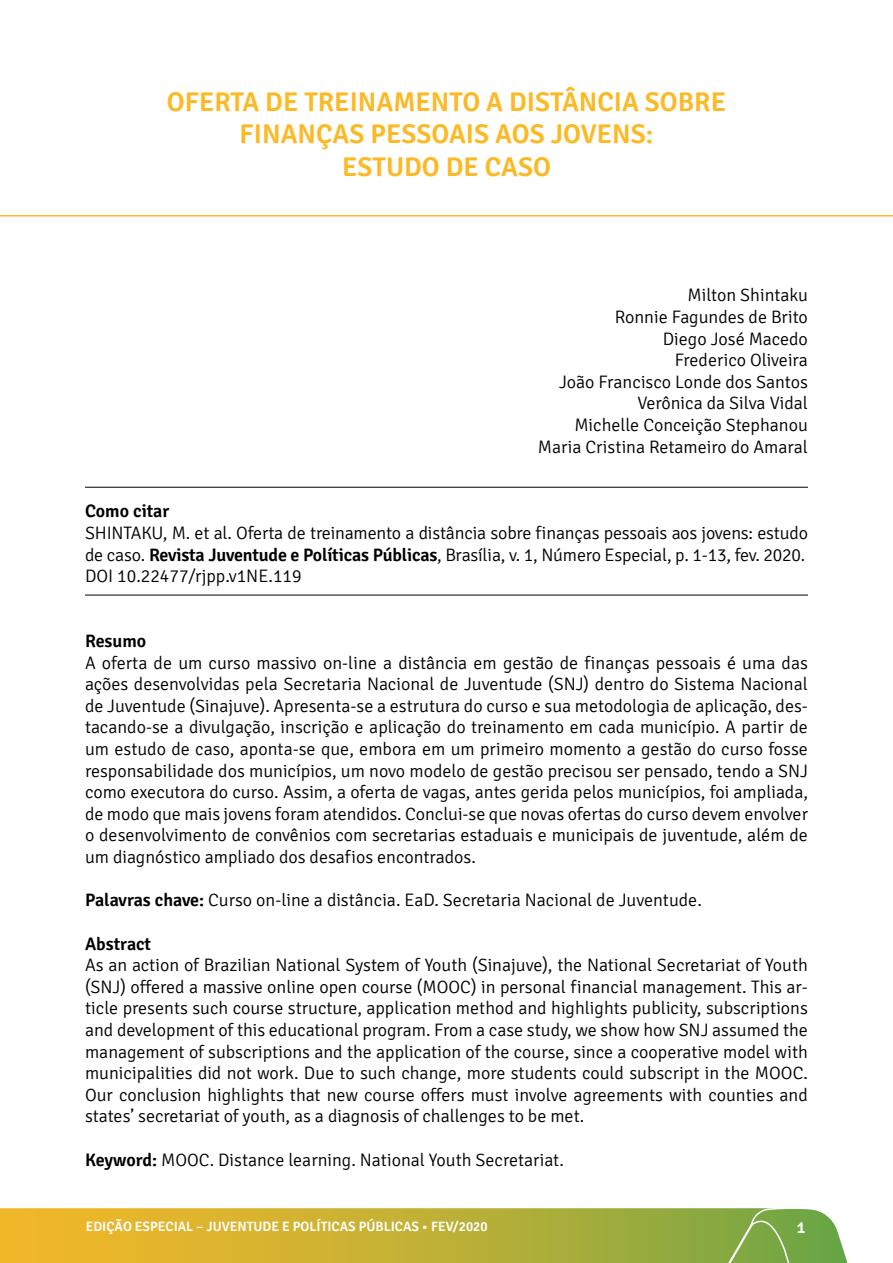
<style>
.page{position:relative;width:893px;height:1263px;background:#fff}
.page>*{position:absolute;margin:0;border:0;box-sizing:border-box;transform-origin:0 0}
.titulo{font:600 27px "Signika";color:#fdb924}
.texto{font:300 18px/21.6px "Signika";color:#000;text-align:justify}
.creditos{font:300 18px "Signika";color:#000}
.texto-2{font:600 18px "Signika";color:#000}
.t1{font:600 16.5px "Signika";color:#fff}
.t2{font:600 13.5px "Signika";color:#fff}
.s1{font-weight:600}
</style>
<div class="page">
<svg style="left:0;top:1208px;width:658px;height:55px;background:#cbb233"></svg>
<svg style="left:658px;top:1208px;width:190px;height:55px;background:#89af51"></svg>
<hr style="left:85px;top:595px;width:723px;height:1px;background:#000">
<hr style="left:85px;top:487px;width:723px;height:1px;background:#000">
<hr style="left:0;top:215px;width:893px;height:1px;background:#fdb924">
<p class="titulo" style="left:167px;top:86px;width:561px">OFERTA DE TREINAMENTO A DISTÂNCIA SOBRE</p>
<p class="titulo" style="left:240px;top:118px;width:415px">FINANÇAS PESSOAIS AOS JOVENS:</p>
<p class="titulo" style="left:342px;top:151px;width:210px">ESTUDO DE CASO</p>
<p class="creditos" style="left:688px;top:285px;width:122px">Milton Shintaku</p>
<p class="creditos" style="left:615px;top:307px;width:195px">Ronnie Fagundes de Brito</p>
<p class="creditos" style="left:663px;top:329px;width:147px">Diego José Macedo</p>
<p class="creditos" style="left:675px;top:350px;width:135px">Frederico Oliveira</p>
<p class="creditos" style="left:559px;top:372px;width:250px">João Francisco Londe dos Santos</p>
<p class="creditos" style="left:637px;top:393px;width:172px">Verônica da Silva Vidal</p>
<p class="creditos" style="left:574px;top:415px;width:235px">Michelle Conceição Stephanou</p>
<p class="creditos" style="left:538px;top:437px;width:272px">Maria Cristina Retameiro do Amaral</p>
<p class="texto-2" style="left:85px;top:501px;width:86px">Como citar</p>
<p class="texto" style="left:85px;top:522px;width:724px">SHINTAKU, M. et al. Oferta de treinamento a distância sobre finanças pessoais aos jovens: estudo de caso. <span class="s1">Revista Juventude e Políticas Públicas</span>, Brasília, v. 1, Número Especial, p. 1-13, fev. 2020.</p>
<p class="texto" style="left:85px;top:566px;width:218px">DOI 10.22477/rjpp.v1NE.119</p>
<p class="texto-2" style="left:85px;top:630px;width:63px">Resumo</p>
<p class="texto" style="left:85px;top:652px;width:724px">A oferta de um curso massivo on-line a distância em gestão de finanças pessoais é uma das ações desenvolvidas pela Secretaria Nacional de Juventude (SNJ) dentro do Sistema Nacional de Juventude (Sinajuve). Apresenta-se a estrutura do curso e sua metodologia de aplicação, des&shy;tacando-se a divulgação, inscrição e aplicação do treinamento em cada município. A partir de um estudo de caso, aponta-se que, embora em um primeiro momento a gestão do curso fosse responsabilidade dos municípios, um novo modelo de gestão precisou ser pensado, tendo a SNJ como executora do curso. Assim, a oferta de vagas, antes gerida pelos municípios, foi ampliada, de modo que mais jovens foram atendidos. Conclui-se que novas ofertas do curso devem envolver o desenvolvimento de convênios com secretarias estaduais e municipais de juventude, além de um diagnóstico ampliado dos desafios encontrados.</p>
<p class="texto" style="left:85px;top:890px;width:618px"><span class="s1">Palavras chave:</span> Curso on-line a distância. EaD. Secretaria Nacional de Juventude.</p>
<p class="texto-2" style="left:85px;top:933px;width:68px">Abstract</p>
<p class="texto" style="left:85px;top:954px;width:724px">As an action of Brazilian National System of Youth (Sinajuve), the National Secretariat of Youth (SNJ) offered a massive online open course (MOOC) in personal financial management. This ar&shy;ticle presents such course structure, application method and highlights publicity, subscriptions and development of this educational program. From a case study, we show how SNJ assumed the management of subscriptions and the application of the course, since a cooperative model with municipalities did not work. Due to such change, more students could subscript in the MOOC.<br>Our conclusion highlights that new course offers must involve agreements with counties and states’ secretariat of youth, as a diagnosis of challenges to be met.</p>
<p class="texto" style="left:85px;top:1149px;width:480px"><span class="s1">Keyword:</span> MOOC. Distance learning. National Youth Secretariat.</p>
<p class="t2" style="left:86px;top:1218px;width:403px">EDIÇÃO ESPECIAL – JUVENTUDE E POLÍTICAS PÚBLICAS • FEV/2020</p>
<p class="t1" style="left:797px;top:1218px;width:10px">1</p>
</div>
